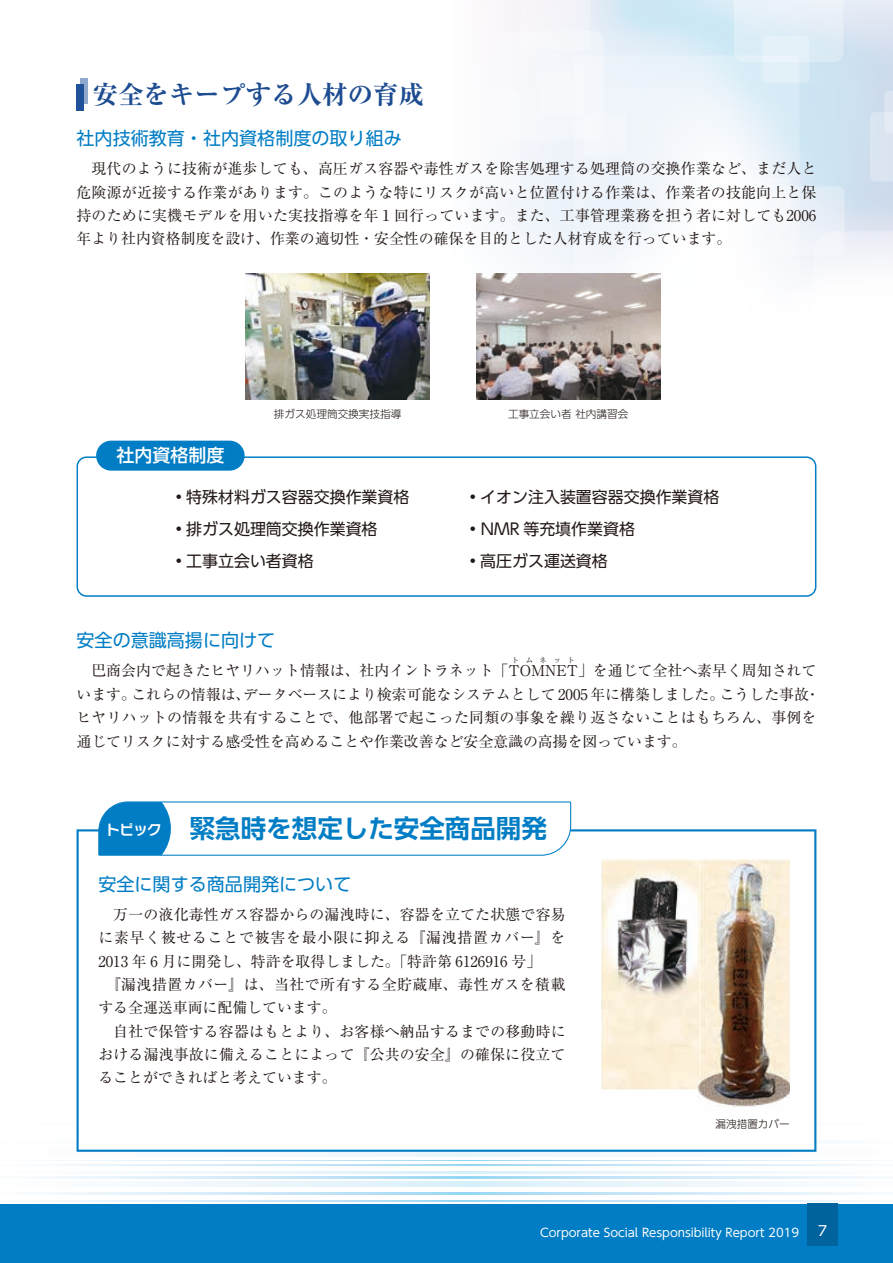
<style>
.page{position:relative;width:893px;height:1263px;background:#fff}
.page>*{position:absolute;margin:0;border:0;box-sizing:border-box;transform-origin:0 0}
.t1{font:700 25.5px "UD Shin Go Pr 6 De";color:#007dc4}
.t2{font:700 expanded 25.5px "Ryumin Pr 6";color:#1d4c91}
.t3{font:18px "UD Shin Go Pr 6";color:#007dc4}
.t4{font:500 18px "UD Shin Go Pr 6";color:#fff}
.t5{font:15.9px "UD Shin Go Pr 6";color:#231916}
.t6{font:14.85px/23.4px "Ryumin Pr 6";color:#231916;text-align:justify}
.t7{font:14.85px "Ryumin Pr 6";letter-spacing:.05em;color:#231916}
.t8{font:14.85px "Ryumin Pr 6";letter-spacing:.035em;color:#231916}
.t9{font:13.8px "UD Shin Go Pr 6";color:#fff}
.t10{font:11.7px "UD Shin Go Pr 6";color:#fff}
.t11{font:300 10.65px "UD Shin Go Pr 6";color:#231916}
.t12{font:7.5px "Ryumin Pr 6";letter-spacing:.865em;color:#231916}
.s1{font-family:"Typelabo N Std De";font-size:13.8px;color:#fff}
</style>
<div class="page">
<svg style="left:476px;top:0;width:417px;height:400px"></svg>
<div style="left:775px;top:186px;width:69px;height:70px;background:#e7eef6;border-radius:6px"></div>
<svg style="left:814px;top:231px;width:79px;height:169px"></svg>
<svg style="left:734px;top:0;width:109px;height:62px;background:#e2eef7"></svg>
<svg style="left:476px;top:89px;width:44px;height:109px"></svg>
<div style="left:494px;top:31px;width:110px;height:109px;background:#f6f8fb;border-radius:9px"></div>
<div style="left:762px;top:36px;width:47px;height:47px;background:#e4f1f8;border-radius:4px"></div>
<div style="left:521px;top:0;width:69px;height:31px;background:#f4f4f9"></div>
<svg style="left:870px;top:91px;width:23px;height:90px;background:#d8e4f0"></svg>
<svg style="left:574px;top:55px;width:225px;height:226px;fill:#f2f6fb"></svg>
<div style="left:0;top:1147px;width:893px;height:9px;background:#f7fbfe"></div>
<svg style="left:145px;top:1171px;width:637px;height:2px"></svg>
<svg style="left:51px;top:1164px;width:824px;height:1px"></svg>
<svg style="left:149px;top:1181px;width:636px;height:5px"></svg>
<svg style="left:51px;top:1160px;width:824px;height:1px"></svg>
<hr style="left:0;top:1141px;width:893px;height:2px;background:#fafcfe">
<svg style="left:48px;top:1193px;width:824px;height:1px"></svg>
<svg style="left:48px;top:1176px;width:824px;height:3px;background:#cbe8f8"></svg>
<svg style="left:46px;top:1201px;width:824px;height:1px"></svg>
<div style="left:0;top:1204px;width:893px;height:59px;background:#007dc4"></div>
<div style="left:808px;top:1204px;width:30px;height:42px;background:#00639d"></div>
<div style="left:81px;top:78px;width:7px;height:26px;background:#8fa8cc"></div>
<div style="left:77px;top:84px;width:7px;height:27px;background:#1f5299"></div>
<img style="left:245px;top:274px;width:185px;height:126px">
<img style="left:476px;top:274px;width:184px;height:126px">
<svg style="left:77px;top:829px;width:739px;height:323px"></svg>
<svg style="left:98px;top:801px;width:473px;height:55px"></svg>
<img style="left:601px;top:860px;width:189px;height:252px">
<svg style="left:77px;top:456px;width:739px;height:141px"></svg>
<div style="left:96px;top:441px;width:149px;height:30px;background:#007dc4;border-radius:15px"></div>
<h1 class="t2" style="left:93px;top:75px;width:333px">安全をキープする人材の育成</h1>
<p class="t3" style="left:77px;top:124px;width:327px">社内技術教育・社内資格制度の取り組み</p>
<p class="t6" style="left:77px;top:156px;width:741px;text-indent:15px">現代のように技術が進歩しても、高圧ガス容器や毒性ガスを除害処理する処理筒の交換作業など、まだ人と危険源が近接する作業があります。このような特にリスクが高いと位置付ける作業は、作業者の技能向上と保持のために実機モデルを用いた実技指導を年１回行っています。また、工事管理業務を担う者に対しても2006年より社内資格制度を設け、作業の適切性・安全性の確保を目的とした人材育成を行っています。</p>
<p class="t11" style="left:274px;top:405px;width:129px">排ガス処理筒交換実技指導</p>
<p class="t11" style="left:508px;top:405px;width:122px">工事立会い者社内講習会</p>
<p class="t4" style="left:116px;top:441px;width:109px">社内資格制度</p>
<p class="t5" style="left:175px;top:484px;width:236px">• 特殊材料ガス容器交換作業資格</p>
<p class="t5" style="left:469px;top:484px;width:251px">• イオン注入装置容器交換作業資格</p>
<p class="t5" style="left:175px;top:516px;width:204px">• 排ガス処理筒交換作業資格</p>
<p class="t5" style="left:469px;top:516px;width:167px">• NMR 等充填作業資格</p>
<p class="t5" style="left:175px;top:548px;width:140px">• 工事立会い者資格</p>
<p class="t5" style="left:469px;top:548px;width:140px">• 高圧ガス運送資格</p>
<p class="t3" style="left:77px;top:626px;width:200px">安全の意識高揚に向けて</p>
<p class="t6" style="left:91px;top:658px;width:726px">巴商会内で起きたヒヤリハット情報は、社内イントラネット「TOMNET」を通じて全社へ素早く周知されて</p>
<p class="t12" style="left:512px;top:654px;width:64px">トムネット</p>
<p class="t6" style="left:77px;top:682px;width:745px;text-align:left">います。これらの情報は、データベースにより検索可能なシステムとして 2005 年に構築しました。こうした事故・ヒヤリハットの情報を共有することで、他部署で起こった同類の事象を繰り返さないことはもちろん、事例を通じてリスクに対する感受性を高めることや作業改善など安全意識の高揚を図っています。</p>
<h1 class="t1" style="left:106px;top:807px;width:442px"><span class="s1">トピック</span> 緊急時を想定した安全商品開発</h1>
<p class="t3" style="left:98px;top:869px;width:254px">安全に関する商品開発について</p>
<p class="t6" style="left:113px;top:902px;width:454px">万一の液化毒性ガス容器からの漏洩時に、容器を立てた状態で容易</p>
<p class="t7" style="left:98px;top:926px;width:468px">に素早く被せることで被害を最小限に抑える『漏洩措置カバー』を</p>
<p class="t6" style="left:98px;top:948px;width:444px">2013 年 6 月に開発し、特許を取得しました。「特許第 6126916 号」</p>
<p class="t8" style="left:106px;top:973px;width:461px">『漏洩措置カバー』は、当社で所有する全貯蔵庫、毒性ガスを積載</p>
<p class="t6" style="left:98px;top:995px;width:240px">する全運送車両に配備しています。</p>
<p class="t6" style="left:113px;top:1019px;width:454px">自社で保管する容器はもとより、お客様へ納品するまでの移動時に</p>
<p class="t6" style="left:98px;top:1042px;width:468px">おける漏洩事故に備えることによって『公共の安全』の確保に役立て</p>
<p class="t6" style="left:98px;top:1065px;width:240px">ることができればと考えています。</p>
<p class="t11" style="left:715px;top:1116px;width:76px">漏洩措置カバー</p>
<p class="t10" style="left:540px;top:1223px;width:261px">Corporate Social Responsibility Report 2019</p>
<p class="t9" style="left:818px;top:1219px;width:11px">7</p>
</div>
